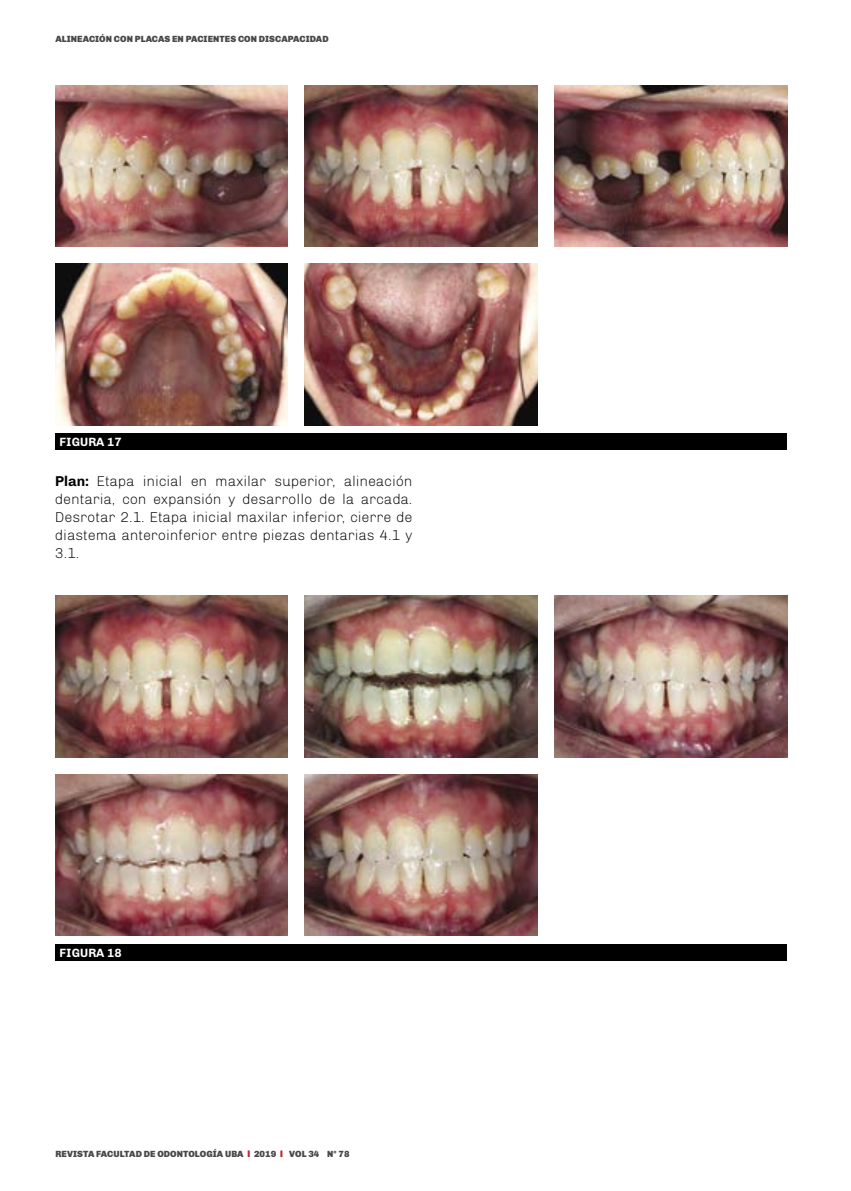
<style>
.page{position:relative;width:851px;height:1191px;background:#fff}
.page>*{position:absolute;margin:0;border:0;box-sizing:border-box;transform-origin:0 0}
.t1{font:300 14.25px/18px "Chivo";color:#000;text-align:justify}
.t2{font:700 12px "Chivo";color:#fff}
.t3{font:900 9px "Chivo";letter-spacing:.01em;color:#484848}
.s1{font-weight:700}
.s2{font-family:"Arial";color:#bd262c}
</style>
<div class="page">
<img style="left:55px;top:595px;width:233px;height:162px">
<img style="left:55px;top:774px;width:233px;height:161px">
<img style="left:305px;top:595px;width:232px;height:162px">
<img style="left:305px;top:774px;width:232px;height:161px">
<img style="left:554px;top:595px;width:233px;height:162px">
<div style="left:55px;top:944px;width:732px;height:16px;background:#000"></div>
<img style="left:55px;top:85px;width:233px;height:162px">
<img style="left:55px;top:264px;width:233px;height:161px">
<img style="left:305px;top:85px;width:232px;height:162px">
<img style="left:305px;top:264px;width:232px;height:161px">
<img style="left:554px;top:85px;width:233px;height:162px">
<div style="left:55px;top:434px;width:732px;height:16px;background:#000"></div>
<p class="t3" style="left:55px;top:34px;width:275px">ALINEACIÓN CON PLACAS EN PACIENTES CON DISCAPACIDAD</p>
<p class="t2" style="left:60px;top:435px;width:64px">FIGURA 17</p>
<p class="t1" style="left:55px;top:472px;width:359px"><span class="s1">Plan:</span> Etapa inicial en maxilar superior, alineación dentaria, con expansión y desarrollo de la arcada.<br>Desrotar 2.1. Etapa inicial maxilar inferior, cierre de diastema anteroinferior entre piezas dentarias 4.1 y 3.1.</p>
<p class="t2" style="left:60px;top:945px;width:64px">FIGURA 18</p>
<p class="t3" style="left:55px;top:1148px;width:296px">REVISTA FACULTAD DE ODONTOLOGÍA UBA <span class="s2">I</span> 2019 <span class="s2">I</span> VOL 34 N° 78</p>
</div>
